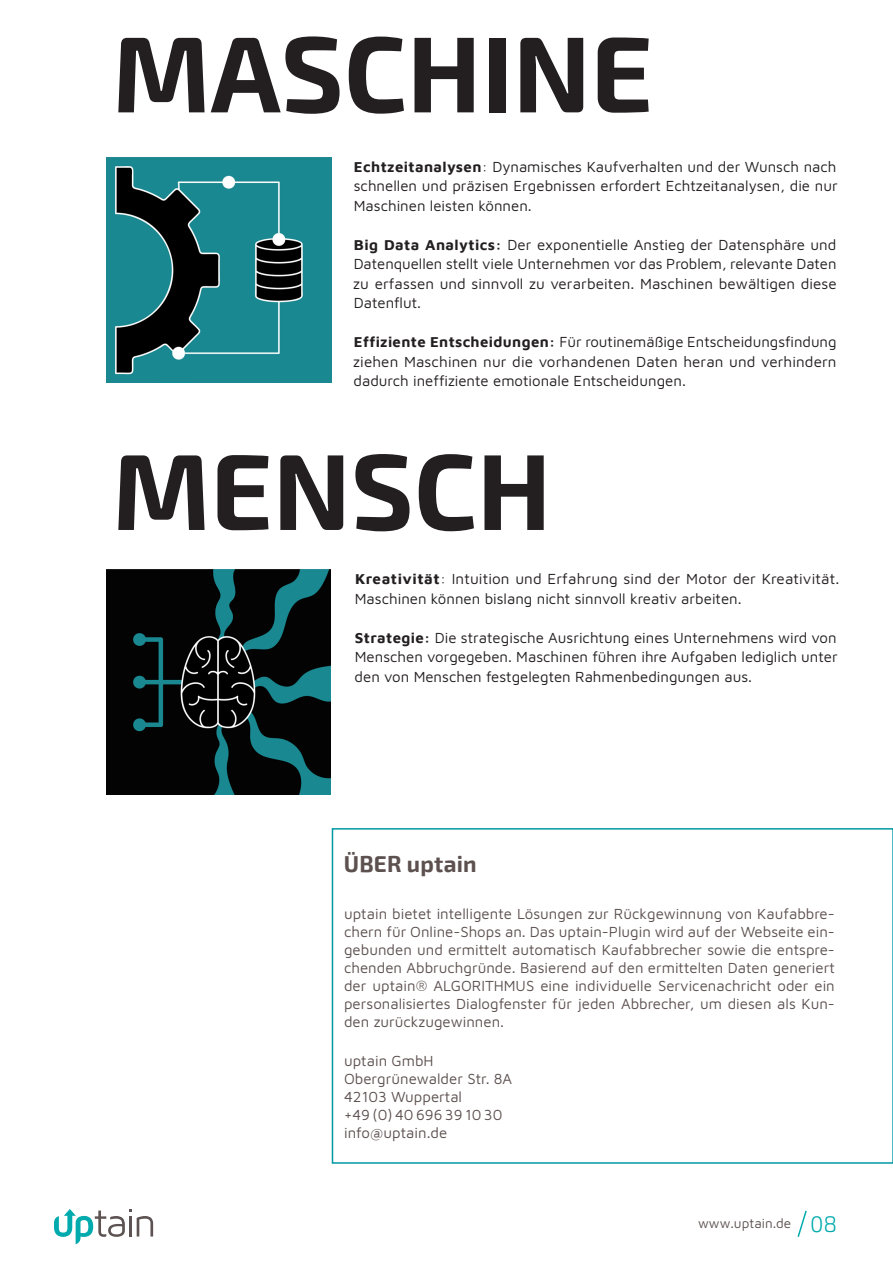
<style>
.page{position:relative;width:893px;height:1263px;background:#fff}
.page>*{position:absolute;margin:0;border:0;box-sizing:border-box;transform-origin:0 0}
.t1{font:700 108px "Exo 2";color:#231f20}
.t2{font:700 22.5px "Exo 2";letter-spacing:.01em;color:#5c514f}
.t3{font:15px/19.5px "Maven Pro";color:#231f20;text-align:justify}
.t4{font:15px/18px "Maven Pro";color:#5c514f;text-align:justify}
.t5{font:13.5px "Maven Pro";color:#5c514f}
.s1{font-weight:700}
.s2{font-family:"Exo 2";font-weight:300;font-size:22.5px;color:#00aaad}
</style>
<div class="page">
<img style="left:107px;top:158px;width:224px;height:224px">
<img style="left:106px;top:570px;width:225px;height:224px">
<svg style="left:54px;top:1209px;width:99px;height:35px"></svg>
<svg style="left:797px;top:1210px;width:10px;height:27px"></svg>
<div style="left:332px;top:828px;width:561px;height:336px;border:2px solid #0099a3"></div>
<h1 class="t1" style="left:112px;top:10px;width:542px">MASCHINE</h1>
<p class="t3" style="left:354px;top:156px;width:485px"><span class="s1">Echtzeitanalysen</span>: Dynamisches Kaufverhalten und der Wunsch nach schnellen und präzisen Ergebnissen erfordert Echtzeitanalysen, die nur Maschinen leisten können.</p>
<p class="t3" style="left:353px;top:234px;width:485px"><span class="s1">Big Data Analytics:</span> Der exponentielle Anstieg der Datensphäre und Datenquellen stellt viele Unternehmen vor das Problem, relevante Daten zu erfassen und sinnvoll zu verarbeiten. Maschinen bewältigen diese Datenflut.</p>
<p class="t3" style="left:353px;top:331px;width:485px"><span class="s1">Effiziente Entscheidungen:</span> Für routinemäßige Entscheidungsfindung ziehen Maschinen nur die vorhandenen Daten heran und verhindern dadurch ineffiziente emotionale Entscheidungen.</p>
<h1 class="t1" style="left:112px;top:427px;width:441px">MENSCH</h1>
<p class="t3" style="left:355px;top:568px;width:486px"><span class="s1">Kreativität</span>: Intuition und Erfahrung sind der Motor der Kreativität.<br>Maschinen können bislang nicht sinnvoll kreativ arbeiten.</p>
<p class="t3" style="left:355px;top:627px;width:485px"><span class="s1">Strategie:</span> Die strategische Ausrichtung eines Unternehmens wird von Menschen vorgegeben. Maschinen führen ihre Aufgaben lediglich unter den von Menschen festgelegten Rahmenbedingungen aus.</p>
<h2 class="t2" style="left:344px;top:851px;width:134px">ÜBER uptain</h2>
<p class="t4" style="left:344px;top:904px;width:492px">uptain bietet intelligente Lösungen zur Rückgewinnung von Kaufabbre&shy;chern für Online-Shops an. Das uptain-Plugin wird auf der Webseite ein&shy;gebunden und ermittelt automatisch Kaufabbrecher sowie die entspre&shy;chenden Abbruchgründe. Basierend auf den ermittelten Daten generiert der uptain® ALGORITHMUS eine individuelle Servicenachricht oder ein personalisiertes Dialogfenster für jeden Abbrecher, um diesen als Kun&shy;den zurückzugewinnen.</p>
<p class="t4" style="left:344px;top:1051px;width:170px;text-align:left">uptain GmbH<br>Obergrünewalder Str. 8A<br>42103 Wuppertal<br>+49 (0) 40 696 39 10 30 info@uptain.de</p>
<p class="t5" style="left:698px;top:1214px;width:140px">www.uptain.de <span class="s2">08</span></p>
</div>
